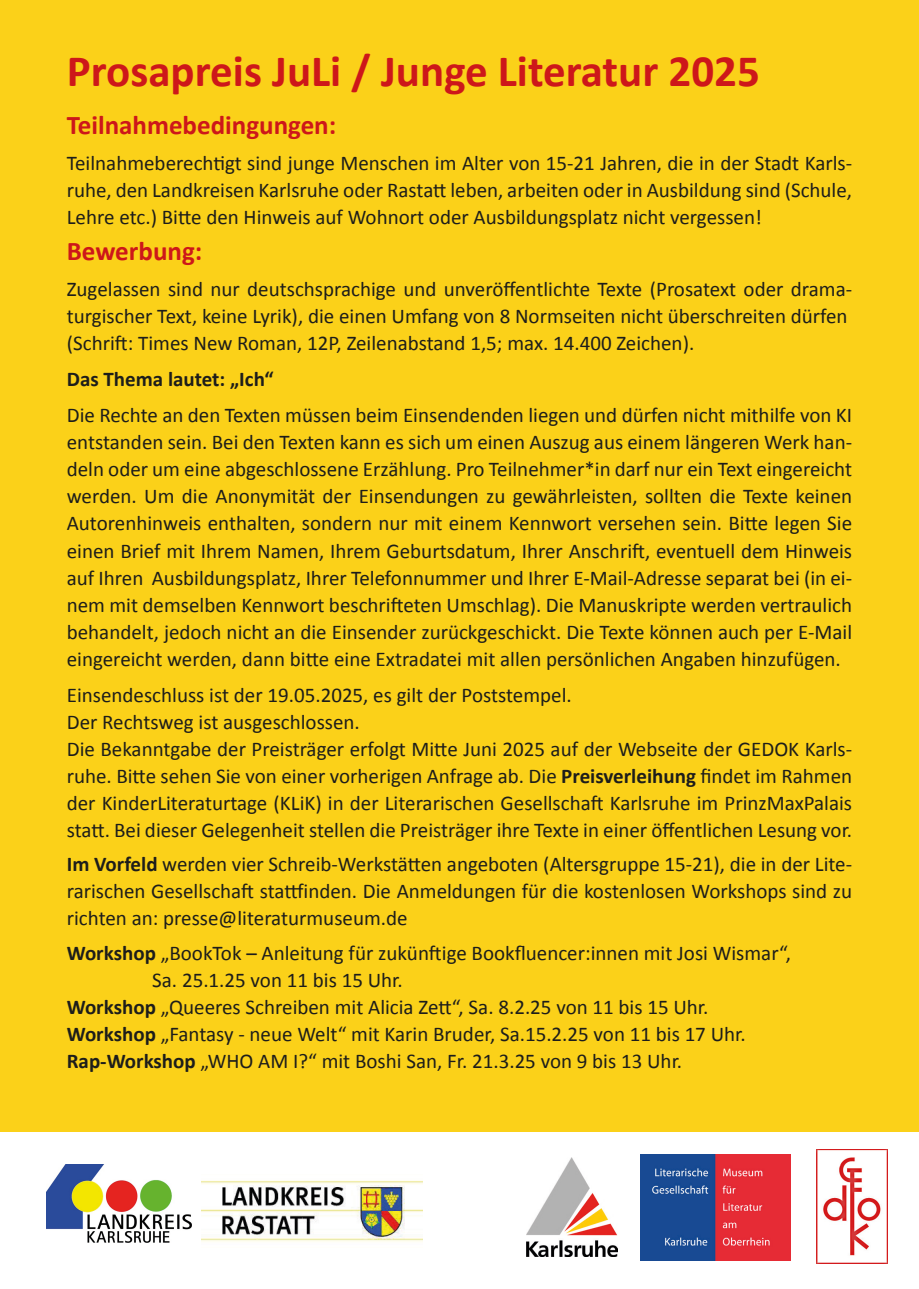
<style>
.page{position:relative;width:919px;height:1289px;background:#fff}
.page>*{position:absolute;margin:0;border:0;box-sizing:border-box;transform-origin:0 0}
.t1{font:700 45px "Calibri";color:#cd171a}
.t2{font:700 27px "Calibri";color:#cd171a}
.t3{font:21px/27px "Calibri";color:#1d1d1b;text-align:justify}
.t4{font:700 21px "Calibri";color:#1d1d1b}
.s1{font-weight:700}
</style>
<div class="page">
<div style="left:0;top:0;width:918px;height:1131px;background:#fbd119"></div>
<img style="left:816px;top:1149px;width:71px;height:114px">
<img style="left:640px;top:1154px;width:150px;height:106px">
<img style="left:47px;top:1164px;width:144px;height:78px">
<img style="left:202px;top:1180px;width:221px;height:62px">
<img style="left:526px;top:1157px;width:91px;height:99px">
<p class="t1" style="left:67px;top:39px;width:694px">Prosapreis JuLi / Junge Literatur 2025</p>
<p class="t2" style="left:67px;top:106px;width:271px">Teilnahmebedingungen:</p>
<p class="t3" style="left:67px;top:149px;width:786px">Teilnahmeberechtigt sind junge Menschen im Alter von 15-21 Jahren, die in der Stadt Karls&shy;ruhe, den Landkreisen Karlsruhe oder Rastatt leben, arbeiten oder in Ausbildung sind (Schule, Lehre etc.) Bitte den Hinweis auf Wohnort oder Ausbildungsplatz nicht vergessen!</p>
<p class="t2" style="left:67px;top:232px;width:137px">Bewerbung:</p>
<p class="t3" style="left:67px;top:275px;width:786px">Zugelassen sind nur deutschsprachige und unveröffentlichte Texte (Prosatext oder drama&shy;turgischer Text, keine Lyrik), die einen Umfang von 8 Normseiten nicht überschreiten dürfen</p>
<p class="t3" style="left:67px;top:329px;width:629px">(Schrift: Times New Roman, 12P, Zeilenabstand 1,5; max. 14.400 Zeichen).</p>
<p class="t4" style="left:67px;top:364px;width:208px">Das Thema lautet: „Ich“</p>
<p class="t3" style="left:67px;top:401px;width:786px">Die Rechte an den Texten müssen beim Einsendenden liegen und dürfen nicht mithilfe von KI entstanden sein. Bei den Texten kann es sich um einen Auszug aus einem längeren Werk han&shy;deln oder um eine abgeschlossene Erzählung. Pro Teilnehmer*in darf nur ein Text eingereicht werden. Um die Anonymität der Einsendungen zu gewährleisten, sollten die Texte keinen Autorenhinweis enthalten, sondern nur mit einem Kennwort versehen sein. Bitte legen Sie einen Brief mit Ihrem Namen, Ihrem Geburtsdatum, Ihrer Anschrift, eventuell dem Hinweis auf Ihren Ausbildungsplatz, Ihrer Telefonnummer und Ihrer E-Mail-Adresse separat bei (in ei&shy;nem mit demselben Kennwort beschrifteten Umschlag). Die Manuskripte werden vertraulich behandelt, jedoch nicht an die Einsender zurückgeschickt. Die Texte können auch per E-Mail eingereicht werden, dann bitte eine Extradatei mit allen persönlichen Angaben hinzufügen.</p>
<p class="t3" style="left:67px;top:680px;width:506px">Einsendeschluss ist der 19.05.2025, es gilt der Poststempel.</p>
<p class="t3" style="left:67px;top:707px;width:294px">Der Rechtsweg ist ausgeschlossen.</p>
<p class="t3" style="left:67px;top:734px;width:786px">Die Bekanntgabe der Preisträger erfolgt Mitte Juni 2025 auf der Webseite der GEDOK Karls&shy;ruhe. Bitte sehen Sie von einer vorherigen Anfrage ab. Die <span class="s1">Preisverleihung</span> findet im Rahmen der KinderLiteraturtage (KLiK) in der Literarischen Gesellschaft Karlsruhe im PrinzMaxPalais statt. Bei dieser Gelegenheit stellen die Preisträger ihre Texte in einer öffentlichen Lesung vor.</p>
<p class="t3" style="left:67px;top:850px;width:786px"><span class="s1">Im Vorfeld</span> werden vier Schreib-Werkstätten angeboten (Altersgruppe 15-21), die in der Lite&shy;rarischen Gesellschaft stattfinden. Die Anmeldungen für die kostenlosen Workshops sind zu richten an: presse@literaturmuseum.de</p>
<p class="t3" style="left:67px;top:938px;width:725px"><span class="s1">Workshop</span> „BookTok – Anleitung für zukünftige Bookfluencer:innen mit Josi Wismar“,</p>
<p class="t3" style="left:152px;top:965px;width:252px">Sa. 25.1.25 von 11 bis 15 Uhr.</p>
<p class="t3" style="left:67px;top:992px;width:643px"><span class="s1">Workshop</span> „Queeres Schreiben mit Alicia Zett“, Sa. 8.2.25 von 11 bis 15 Uhr.</p>
<p class="t3" style="left:67px;top:1019px;width:680px"><span class="s1">Workshop</span> „Fantasy - neue Welt“ mit Karin Bruder, Sa.15.2.25 von 11 bis 17 Uhr.</p>
<p class="t3" style="left:67px;top:1046px;width:617px"><span class="s1">Rap-Workshop</span> „WHO AM I?“ mit Boshi San, Fr. 21.3.25 von 9 bis 13 Uhr.</p>
</div>
